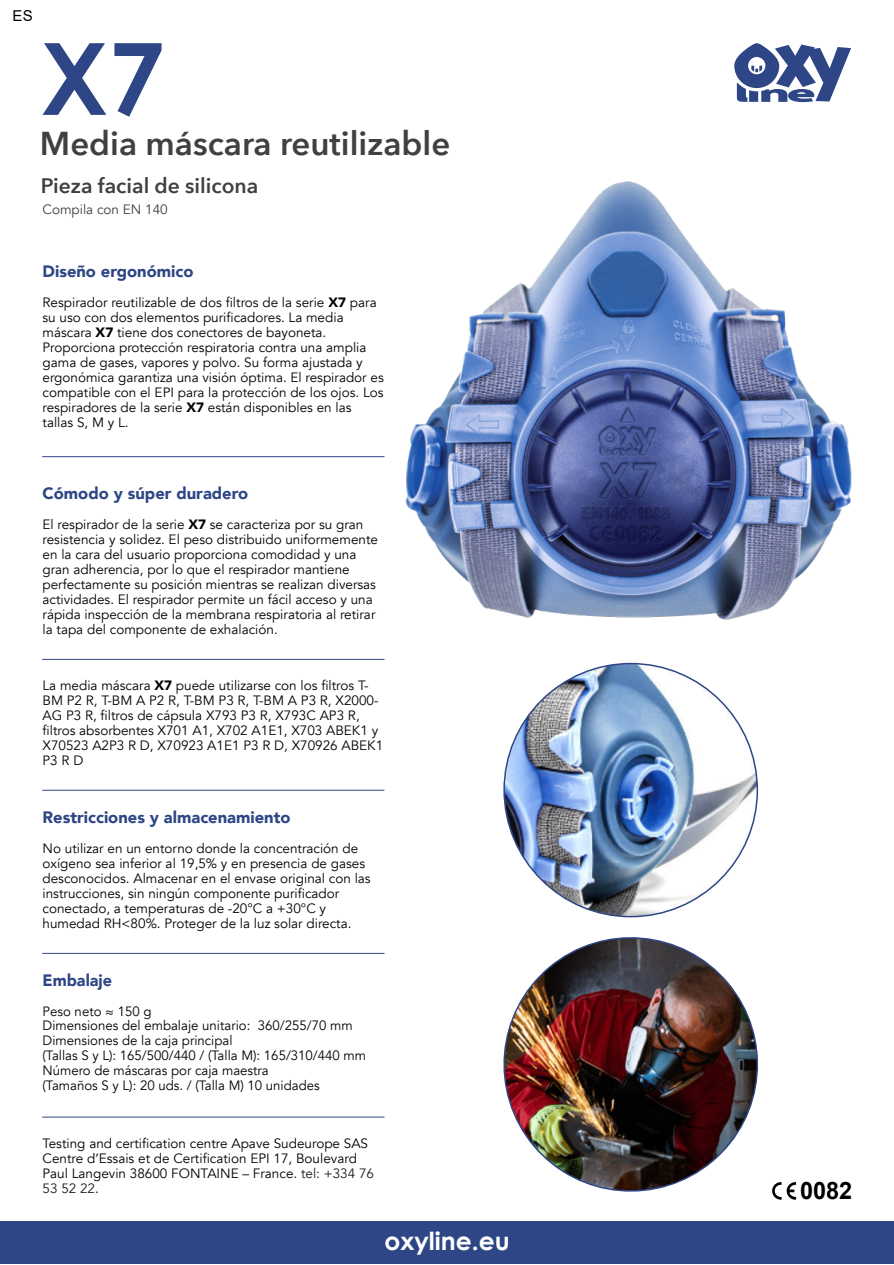
<style>
.page{position:relative;width:894px;height:1265px;background:#fff}
.page>*{position:absolute;margin:0;border:0;box-sizing:border-box;transform-origin:0 0}
.t1{font:700 99.75px "Century Gothic";color:#2e4685}
.t2{font:600 33px "Avenir Next";color:#41403f}
.t3{font:700 24.9px "Century Gothic";color:#fff}
.t4{font:700 24px "Arial";color:#000}
.t5{font:600 21px "Avenir Next";color:#404040}
.t6{font:900 16.5px "Avenir";color:#2e4685}
.t7{font:15px "Arial";color:#000}
.t8{font:13.5px/15px "Avenir";color:#000}
.t9{font:13.5px "Avenir";color:#41403f}
.s1{font-weight:900}
.s2{color:#1d1c1d}
</style>
<div class="page">
<div style="left:0;top:1221px;width:893px;height:42px;background:#2e4685"></div>
<svg style="left:734px;top:43px;width:116px;height:59px"></svg>
<img style="left:405px;top:181px;width:446px;height:439px">
<hr style="left:43px;top:790px;width:341px;height:1px;background:#2e4685">
<hr style="left:43px;top:953px;width:341px;height:1px;background:#2e4685">
<hr style="left:43px;top:1116px;width:341px;height:1px;background:#2e4685">
<hr style="left:43px;top:659px;width:341px;height:1px;background:#2e4685">
<hr style="left:43px;top:456px;width:341px;height:1px;background:#2e4685">
<svg style="left:772px;top:1182px;width:23px;height:17px"></svg>
<img style="left:504px;top:663px;width:253px;height:253px;border-radius:50%">
<img style="left:503px;top:937px;width:255px;height:255px">
<p class="t7" style="left:13px;top:10px;width:22px">ES</p>
<h1 class="t1" style="left:40px;top:40px;width:125px">X7</h1>
<h2 class="t2" style="left:40px;top:122px;width:411px">Media máscara reutilizable</h2>
<h3 class="t5" style="left:41px;top:172px;width:219px">Pieza facial de silicona</h3>
<p class="t9" style="left:43px;top:201px;width:127px">Compila con EN 140</p>
<p class="t6" style="left:43px;top:260px;width:152px">Diseño ergonómico</p>
<p class="t8" style="left:43px;top:295px;width:342px">Respirador reutilizable de dos filtros de la serie <span class="s1">X7</span> para su uso con dos elementos purificadores. La media máscara <span class="s1">X7</span> tiene dos conectores de bayoneta.<br>Proporciona protección respiratoria contra una amplia gama de gases, vapores y polvo. Su forma ajustada y ergonómica garantiza una visión óptima. El respirador es compatible con el EPI para la protección de los ojos. Los respiradores de la serie <span class="s1">X7</span> están disponibles en las tallas S, M y L.</p>
<p class="t6" style="left:43px;top:482px;width:207px">Cómodo y súper duradero</p>
<p class="t8" style="left:43px;top:517px;width:337px">El respirador de la serie <span class="s1">X7</span> se caracteriza por su gran resistencia y solidez. El peso distribuido uniformemente en la cara del usuario proporciona comodidad y una gran adherencia, por lo que el respirador mantiene perfectamente su posición mientras se realizan diversas actividades. El respirador permite un fácil acceso y una rápida inspección de la membrana respiratoria al retirar la tapa del componente de exhalación.</p>
<p class="t8" style="left:43px;top:678px;width:342px">La media máscara <span class="s1">X7</span> puede utilizarse con los filtros T-BM P2 R, T-BM A P2 R, T-BM P3 R, T-BM A P3 R, X2000- AG P3 R, filtros de cápsula X793 P3 R, X793C AP3 R, filtros absorbentes X701 A1, X702 A1E1, X703 ABEK1 y X70523 A2P3 R D, X70923 A1E1 P3 R D, X70926 ABEK1<br>P3RD</p>
<p class="t6" style="left:43px;top:806px;width:249px">Restricciones y almacenamiento</p>
<p class="t8" style="left:43px;top:841px;width:329px">No utilizar en un entorno donde la concentración de oxígeno sea inferior al 19,5% y en presencia de gases desconocidos. Almacenar en el envase original con las instrucciones, sin ningún componente purificador conectado, a temperaturas de -20°C a +30°C y humedad RH&lt;80%. Proteger de la luz solar directa.</p>
<p class="t6" style="left:43px;top:969px;width:71px">Embalaje</p>
<p class="t8" style="left:43px;top:1005px;width:311px;line-height:13.5px">Peso neto ≈ 150 g<br>Dimensiones del embalaje unitario: 360/255/70 mm</p>
<p class="t8" style="left:43px;top:1032px;width:325px">Dimensiones de la caja principal<br>(Tallas S y L): 165/500/440 / (Talla M): 165/310/440 mm Número de máscaras por caja maestra<br>(Tamaños S y L): 20 uds. / (Talla M) 10 unidades</p>
<p class="t8" style="left:43px;top:1135px;width:333px">Testing and certification centre Apave Sudeurope SAS Centre d’Essais et de Certification EPI 17, Boulevard Paul Langevin 38600 FONTAINE – France. <span class="s2">tel: +334 76<br>53 52 22</span>.</p>
<h3 class="t3" style="left:384px;top:1230px;width:127px">oxyline.eu</h3>
<h3 class="t4" style="left:799px;top:1181px;width:54px">0082</h3>
</div>
